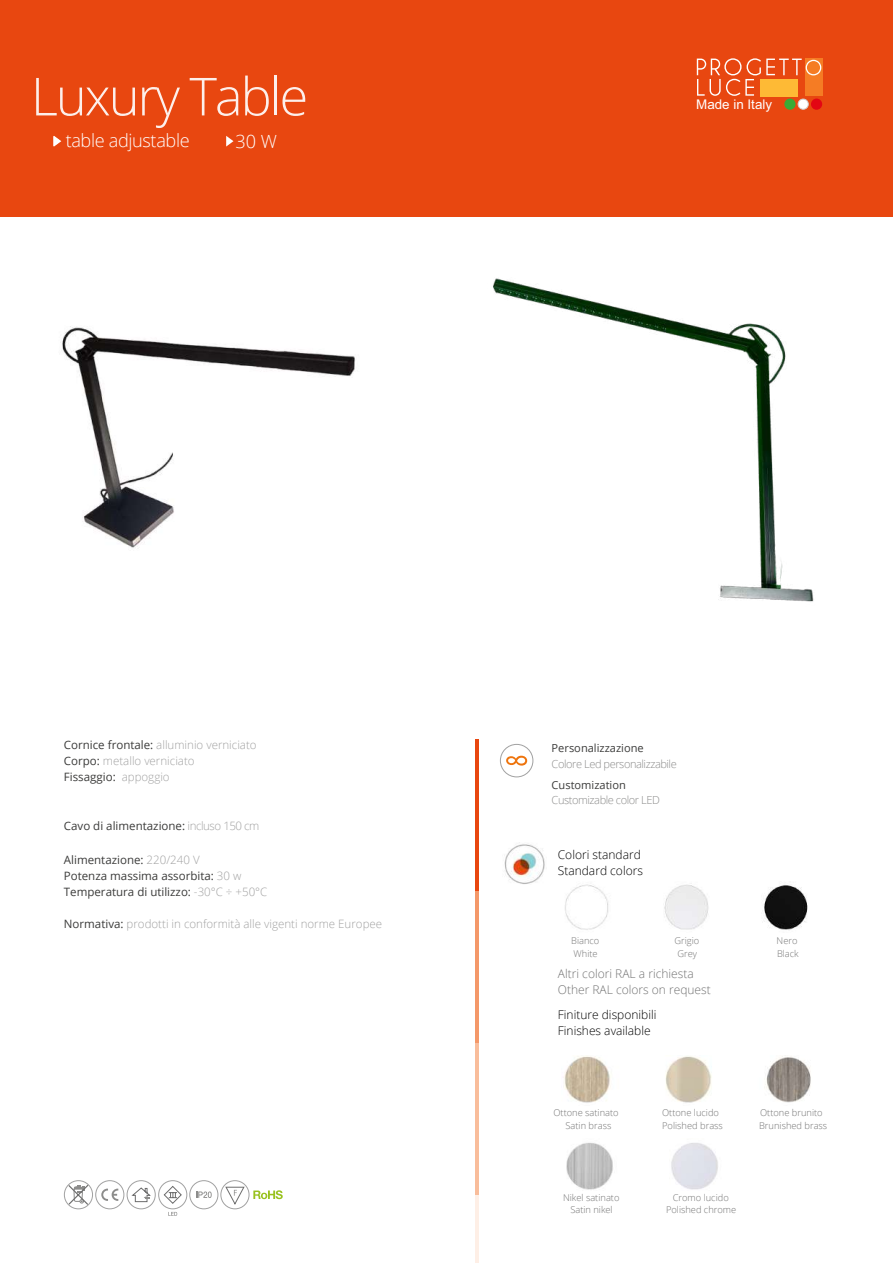
<style>
.page{position:relative;width:893px;height:1263px;background:#fff}
.page>*{position:absolute;margin:0;border:0;box-sizing:border-box;transform-origin:0 0}
.t1{font:300 52.5px "Open Sans";letter-spacing:-.04em;color:#fff}
.t2{font:300 18.15px "Open Sans";letter-spacing:-.02em;color:#fff}
.t3{font:13.35px "Arial";color:#fff}
.t4{font:300 12px/16px "Open Sans";color:#000}
.t5{font:300 12px/16px "Open Sans";color:#737373}
.t6{font:300 11.55px/15.9px "Open Sans";color:#a1a1a1}
.t7{font:11.55px/15.9px "Open Sans";color:#3c3c3b}
.t8{font:300 11.1px "Open Sans";letter-spacing:-.04em;color:#8c8c8b}
.t9{font:11.1px "Open Sans";color:#3c3c3b}
.t10{font:300 9.3px "Open Sans";color:#737373}
.s1{font-weight:400;color:#3c3c3b}
.s2{font-weight:300;color:#a1a1a1}
</style>
<div class="page">
<div style="left:0;top:0;width:893px;height:216px;background:#e84710"></div>
<svg style="left:53px;top:136px;width:8px;height:11px"></svg>
<svg style="left:226px;top:136px;width:7px;height:11px"></svg>
<svg style="left:506px;top:756px;width:21px;height:9px"></svg>
<div style="left:500px;top:744px;width:33px;height:33px;border:1px solid #a1a1a1;border-radius:50%"></div>
<hr style="left:475px;top:739px;width:4px;height:152px;background:#e84710">
<hr style="left:475px;top:891px;width:4px;height:152px;background:#f49869">
<hr style="left:475px;top:1043px;width:4px;height:152px;background:#f9bd9b">
<hr style="left:475px;top:1195px;width:4px;height:68px;background:#feefe6">
<svg style="left:168px;top:1212px;width:9px;height:4px"></svg>
<svg style="left:131px;top:1187px;width:20px;height:15px"></svg>
<svg style="left:196px;top:1191px;width:16px;height:7px"></svg>
<svg style="left:163px;top:1186px;width:19px;height:18px"></svg>
<svg style="left:225px;top:1186px;width:20px;height:19px"></svg>
<svg style="left:253px;top:1190px;width:30px;height:9px"></svg>
<svg style="left:101px;top:1188px;width:17px;height:13px"></svg>
<div style="left:95px;top:1180px;width:29px;height:29px;border:1px solid #a1a1a1;border-radius:50%"></div>
<div style="left:127px;top:1180px;width:29px;height:29px;border:1px solid #a1a1a1;border-radius:50%"></div>
<div style="left:158px;top:1180px;width:29px;height:29px;border:1px solid #a1a1a1;border-radius:50%"></div>
<div style="left:189px;top:1180px;width:29px;height:29px;border:1px solid #a1a1a1;border-radius:50%"></div>
<div style="left:220px;top:1180px;width:30px;height:29px;border:1px solid #a1a1a1;border-radius:50%"></div>
<svg style="left:67px;top:1183px;width:23px;height:23px"></svg>
<div style="left:64px;top:1180px;width:29px;height:29px;border:1px solid #a1a1a1;border-radius:50%"></div>
<img style="left:504px;top:842px;width:41px;height:42px">
<img style="left:565px;top:883px;width:243px;height:47px">
<img style="left:564px;top:1055px;width:247px;height:48px">
<img style="left:566px;top:1143px;width:152px;height:47px">
<img style="left:60px;top:326px;width:295px;height:222px">
<img style="left:493px;top:278px;width:321px;height:324px">
<div style="left:805px;top:58px;width:17px;height:38px;background:#f57c24"></div>
<svg style="left:697px;top:58px;width:124px;height:38px"></svg>
<div style="left:784px;top:99px;width:12px;height:11px;background:#3aaa35;border-radius:50%"></div>
<div style="left:798px;top:99px;width:11px;height:11px;background:#fff;border:1px solid #d0d0d0;border-radius:50%"></div>
<div style="left:811px;top:99px;width:11px;height:11px;background:#e30613;border-radius:50%"></div>
<h1 class="t1" style="left:31px;top:60px;width:279px">Luxury Table</h1>
<h2 class="t2" style="left:66px;top:128px;width:126px">table adjustable</h2>
<h2 class="t2" style="left:235px;top:129px;width:43px">30 W</h2>
<h3 class="t3" style="left:696px;top:99px;width:77px">Made in Italy</h3>
<p class="t6" style="left:64px;top:736px;width:194px"><span class="s1">Cornice frontale:</span> alluminio verniciato<br><span class="s1">Corpo:</span> metallo verniciato<br><span class="s1">Fissaggio:</span> appoggio</p>
<p class="t7" style="left:64px;top:818px;width:197px">Cavo di alimentazione: <span class="s2">incluso 150 cm</span></p>
<p class="t7" style="left:64px;top:851px;width:205px">Alimentazione: <span class="s2">220/240 V<br></span>Potenza massima assorbita: <span class="s2">30 w<br></span>Temperatura di utilizzo: <span class="s2">-30°C ÷ +50°C</span></p>
<p class="t6" style="left:64px;top:915px;width:320px"><span class="s1">Normativa:</span> prodotti in conformità alle vigenti norme Europee</p>
<p class="t9" style="left:552px;top:741px;width:94px">Personalizzazione</p>
<p class="t8" style="left:552px;top:757px;width:127px">Colore Led personalizzabile</p>
<p class="t9" style="left:552px;top:777px;width:76px">Customization</p>
<p class="t8" style="left:552px;top:793px;width:110px">Customizable color LED</p>
<p class="t4" style="left:558px;top:847px;width:87px">Colori standard<br>Standard colors</p>
<p class="t10" style="left:571px;top:934px;width:30px">Bianco</p>
<p class="t10" style="left:674px;top:934px;width:26px">Grigio</p>
<p class="t10" style="left:777px;top:934px;width:22px">Nero</p>
<p class="t10" style="left:574px;top:947px;width:26px">White</p>
<p class="t10" style="left:677px;top:947px;width:21px">Grey</p>
<p class="t10" style="left:777px;top:947px;width:23px">Black</p>
<p class="t5" style="left:558px;top:965px;width:154px">Altri colori RAL a richiesta<br>Other RAL colors on request</p>
<p class="t4" style="left:558px;top:1006px;width:100px">Finiture disponibili<br>Finishes available</p>
<p class="t10" style="left:553px;top:1106px;width:67px">Ottone satinato</p>
<p class="t10" style="left:662px;top:1106px;width:58px">Ottone lucido</p>
<p class="t10" style="left:760px;top:1106px;width:64px">Ottone brunito</p>
<p class="t10" style="left:565px;top:1119px;width:47px">Satin brass</p>
<p class="t10" style="left:662px;top:1119px;width:62px">Polished brass</p>
<p class="t10" style="left:759px;top:1119px;width:70px">Brunished brass</p>
<p class="t10" style="left:563px;top:1191px;width:58px">Nikel satinato</p>
<p class="t10" style="left:673px;top:1191px;width:58px">Cromo lucido</p>
<p class="t10" style="left:570px;top:1203px;width:44px">Satin nikel</p>
<p class="t10" style="left:666px;top:1203px;width:72px">Polished chrome</p>
</div>
